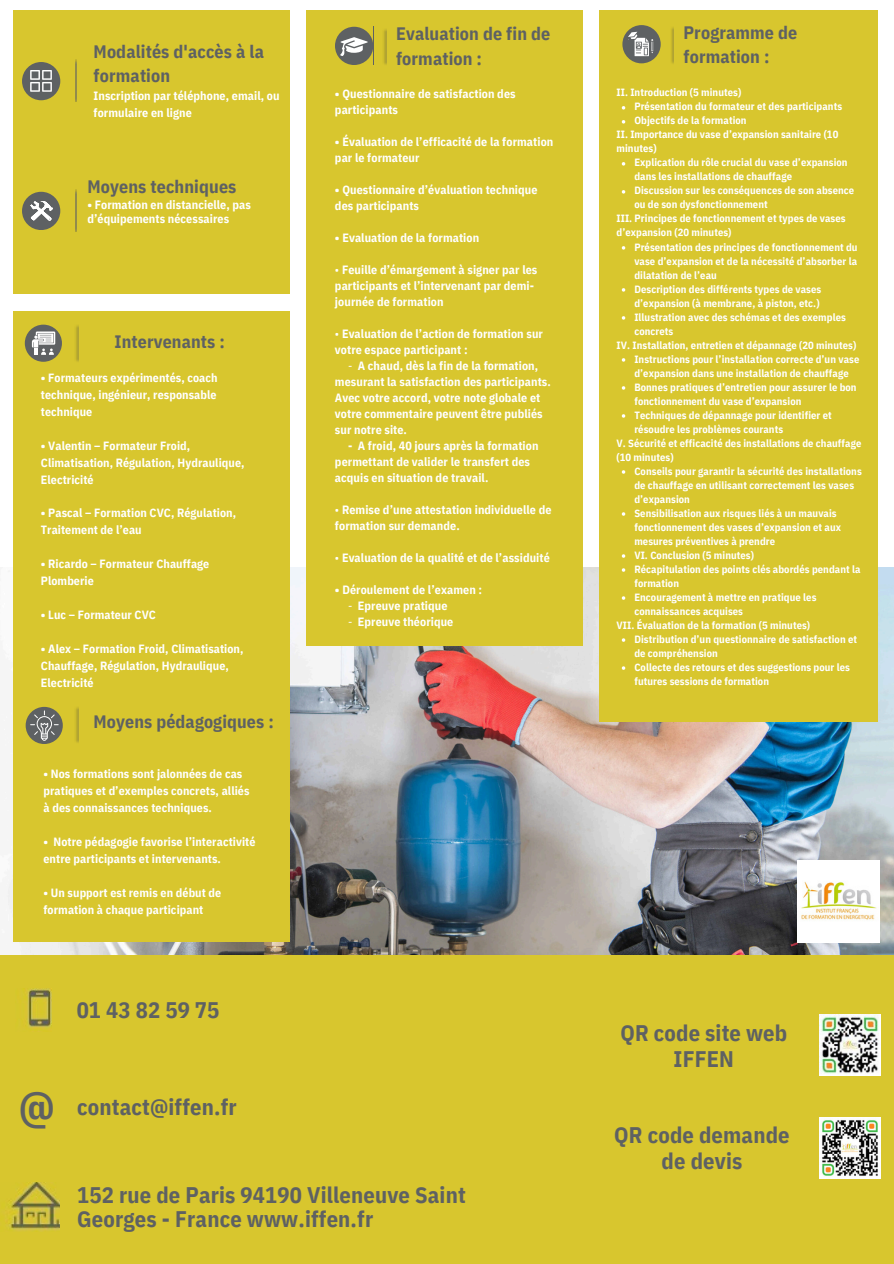
<style>
.page{position:relative;width:894px;height:1264px;background:#fff}
.page>*{position:absolute;margin:0;border:0;box-sizing:border-box;transform-origin:0 0}
.t1{font:700 44.25px "IBM Plex Sans Cond";color:#5e6163}
.t2{font:700 22.5px/25.8px "IBM Plex Sans Cond";letter-spacing:.005em;color:#5e6163;text-align:center}
.t3{font:700 18px/24.8px "IBM Plex Sans Cond";letter-spacing:.005em;color:#5e6163}
.t4{font:700 17.85px "IBM Plex Sans Cond";letter-spacing:.005em;color:#5e6163}
.t5{font:700 12px/17px "IBM Plex Sans Cond";letter-spacing:.005em;color:#fff}
.t6{font:700 10.5px/14px "IBM Plex Sans Cond";letter-spacing:.005em;color:#fff}
.s1{font-weight:400}
</style>
<div class="page">
<img style="left:6px;top:567px;width:887px;height:388px">
<div style="left:599px;top:10px;width:278px;height:712px;background:#d8c62e"></div>
<div style="left:306px;top:10px;width:276px;height:635px;background:#d8c62e"></div>
<div style="left:13px;top:10px;width:277px;height:284px;background:#d8c62e"></div>
<img style="left:75px;top:60px;width:2px;height:41px">
<div style="left:0;top:955px;width:893px;height:308px;background:#d8c62e"></div>
<img style="left:819px;top:1014px;width:60px;height:61px">
<div style="left:13px;top:312px;width:277px;height:630px;background:#d8c62e"></div>
<img style="left:76px;top:325px;width:2px;height:37px">
<img style="left:23px;top:988px;width:28px;height:40px">
<img style="left:7px;top:1182px;width:52px;height:49px">
<svg style="left:25px;top:324px;width:37px;height:38px"></svg>
<img style="left:797px;top:860px;width:82px;height:82px">
<svg style="left:22px;top:62px;width:38px;height:38px"></svg>
<img style="left:75px;top:190px;width:2px;height:41px">
<svg style="left:22px;top:192px;width:38px;height:38px"></svg>
<svg style="left:30px;top:201px;width:23px;height:20px"></svg>
<svg style="left:30px;top:70px;width:22px;height:21px"></svg>
<svg style="left:32px;top:331px;width:23px;height:24px"></svg>
<img style="left:76px;top:707px;width:2px;height:36px">
<svg style="left:26px;top:707px;width:37px;height:37px"></svg>
<svg style="left:30px;top:710px;width:28px;height:30px"></svg>
<img style="left:384px;top:29px;width:2px;height:36px">
<svg style="left:335px;top:27px;width:38px;height:38px"></svg>
<img style="left:671px;top:28px;width:2px;height:35px">
<svg style="left:622px;top:25px;width:38px;height:38px"></svg>
<svg style="left:627px;top:32px;width:26px;height:24px"></svg>
<svg style="left:340px;top:37px;width:27px;height:19px"></svg>
<img style="left:819px;top:1117px;width:61px;height:61px">
<svg style="left:621px;top:106px;width:4px;height:4px"></svg>
<svg style="left:621px;top:120px;width:4px;height:4px"></svg>
<svg style="left:621px;top:162px;width:4px;height:4px"></svg>
<svg style="left:621px;top:190px;width:4px;height:4px"></svg>
<svg style="left:621px;top:246px;width:4px;height:4px"></svg>
<svg style="left:621px;top:288px;width:4px;height:4px"></svg>
<svg style="left:621px;top:316px;width:4px;height:4px"></svg>
<svg style="left:621px;top:358px;width:4px;height:4px"></svg>
<svg style="left:621px;top:386px;width:4px;height:4px"></svg>
<svg style="left:621px;top:414px;width:4px;height:4px"></svg>
<svg style="left:621px;top:470px;width:4px;height:4px"></svg>
<svg style="left:621px;top:512px;width:4px;height:4px"></svg>
<svg style="left:621px;top:554px;width:4px;height:4px"></svg>
<svg style="left:621px;top:568px;width:4px;height:4px"></svg>
<svg style="left:621px;top:596px;width:4px;height:4px"></svg>
<svg style="left:621px;top:638px;width:4px;height:4px"></svg>
<svg style="left:621px;top:666px;width:4px;height:4px"></svg>
<h3 class="t3" style="left:94px;top:39px;width:172px;line-height:24px">Modalités d'accès à la formation</h3>
<h3 class="t5" style="left:94px;top:87px;width:187px">Inscription par téléphone, email, ou formulaire en ligne</h3>
<h4 class="t3" style="left:87px;top:173px;width:150px">Moyens techniques</h4>
<h4 class="t5" style="left:87px;top:197px;width:165px;line-height:14px">• Formation en distancielle, pas d’équipements nécessaires</h4>
<h4 class="t4" style="left:114px;top:329px;width:112px">Intervenants :</h4>
<p class="t5" style="left:41px;top:369px;width:178px;text-align:justify">• Formateurs expérimentés, coach technique, ingénieur, responsable technique</p>
<p class="t5" style="left:41px;top:437px;width:205px">• Valentin – Formateur Froid,<br>Climatisation, Régulation, Hydraulique,<br>Electricité</p>
<h2 class="t5" style="left:41px;top:504px;width:197px">• Pascal – Formation CVC, Régulation,<br>Traitement de l’eau</h2>
<h3 class="t5" style="left:41px;top:555px;width:170px">• Ricardo – Formateur Chauffage<br>Plomberie</h3>
<h3 class="t5" style="left:41px;top:606px;width:117px">• Luc – Formateur CVC</h3>
<h3 class="t5" style="left:41px;top:640px;width:204px">• Alex – Formation Froid, Climatisation,<br>Chauffage, Régulation, Hydraulique,<br>Electricité</h3>
<p class="t4" style="left:94px;top:709px;width:182px">Moyens pédagogiques :</p>
<p class="t5" style="left:43px;top:765px;width:207px">• Nos formations sont jalonnées de cas pratiques et d’exemples concrets, alliés à des connaissances techniques.</p>
<h5 class="t5" style="left:43px;top:833px;width:213px">• Notre pédagogie favorise l’interactivité entre participants et intervenants.</h5>
<p class="t5" style="left:43px;top:883px;width:179px">• Un support est remis en début de formation à chaque participant</p>
<p class="t2" style="left:77px;top:997px;width:144px">01 43 82 59 75</p>
<p class="t1" style="left:19px;top:1077px;width:38px">@</p>
<h4 class="t2" style="left:77px;top:1093px;width:161px">contact@iffen.fr</h4>
<p class="t3" style="left:396px;top:21px;width:156px">Evaluation de fin de formation :</p>
<p class="t5" style="left:335px;top:85px;width:182px;line-height:16px">• Questionnaire de satisfaction des participants</p>
<h2 class="t5" style="left:335px;top:133px;width:220px;line-height:16px">• Évaluation de l’efficacité de la formation par le formateur</h2>
<h5 class="t5" style="left:335px;top:181px;width:204px;line-height:16px">• Questionnaire d’évaluation technique des participants</h5>
<p class="t5" style="left:335px;top:229px;width:146px">• Evaluation de la formation</p>
<p class="t5" style="left:335px;top:261px;width:204px;line-height:16px"><span class="s1">•</span> Feuille d’émargement à signer par les participants et l’intervenant par demi&shy;journée de formation</p>
<h5 class="t5" style="left:335px;top:325px;width:209px;line-height:16px"><span class="s1">•</span> Evaluation de l’action de formation sur votre espace participant :</h5>
<h5 class="t5" style="left:335px;top:357px;width:217px;line-height:16px;text-indent:13px"><span class="s1">-</span> A chaud, dès la fin de la formation, mesurant la satisfaction des participants.<br>Avec votre accord, votre note globale et votre commentaire peuvent être publiés sur notre site.</h5>
<h5 class="t5" style="left:335px;top:437px;width:205px;line-height:16px;text-indent:13px">- A froid, 40 jours après la formation permettant de valider le transfert des acquis en situation de travail.</h5>
<p class="t5" style="left:335px;top:501px;width:218px;line-height:16px"><span class="s1">•</span> Remise d’une attestation individuelle de formation sur demande.</p>
<p class="t5" style="left:335px;top:549px;width:216px"><span class="s1">•</span> Evaluation de la qualité et de l’assiduité</p>
<h5 class="t5" style="left:335px;top:581px;width:149px">• Déroulement de l’examen :</h5>
<h5 class="t5" style="left:348px;top:597px;width:101px"><span class="s1">-</span> Epreuve pratique</h5>
<h5 class="t5" style="left:348px;top:613px;width:107px"><span class="s1">-</span> Epreuve théorique</h5>
<h4 class="t2" style="left:77px;top:1181px;width:390px;line-height:24.8px;text-align:left">152 rue de Paris 94190 Villeneuve Saint<br>Georges - France www.iffen.fr</h4>
<h3 class="t3" style="left:683px;top:20px;width:115px">Programme de formation :</h3>
<h5 class="t6" style="left:616px;top:85px;width:126px">II. Introduction (5 minutes)</h5>
<p class="t6" style="left:634px;top:99px;width:209px">Présentation du formateur et des participants</p>
<p class="t6" style="left:634px;top:113px;width:114px">Objectifs de la formation</p>
<p class="t6" style="left:616px;top:127px;width:223px">II. Importance du vase d’expansion sanitaire (10 minutes)</p>
<p class="t6" style="left:634px;top:155px;width:215px">Explication du rôle crucial du vase d’expansion dans les installations de chauffage</p>
<p class="t6" style="left:634px;top:183px;width:221px">Discussion sur les conséquences de son absence ou de son dysfonctionnement</p>
<h5 class="t6" style="left:616px;top:211px;width:230px">III. Principes de fonctionnement et types de vases d’expansion (20 minutes)</h5>
<p class="t6" style="left:634px;top:239px;width:225px;text-align:justify">Présentation des principes de fonctionnement du vase d’expansion et de la nécessité d’absorber la dilatation de l’eau</p>
<p class="t6" style="left:634px;top:281px;width:188px">Description des différents types de vases d’expansion (à membrane, à piston, etc.)</p>
<p class="t6" style="left:634px;top:309px;width:213px">Illustration avec des schémas et des exemples concrets</p>
<p class="t6" style="left:616px;top:337px;width:241px">IV. Installation, entretien et dépannage (20 minutes)</p>
<p class="t6" style="left:634px;top:351px;width:226px">Instructions pour l’installation correcte d’un vase d’expansion dans une installation de chauffage</p>
<h2 class="t6" style="left:634px;top:379px;width:224px">Bonnes pratiques d’entretien pour assurer le bon fonctionnement du vase d’expansion</h2>
<h3 class="t6" style="left:634px;top:407px;width:199px">Techniques de dépannage pour identifier et résoudre les problèmes courants</h3>
<h3 class="t6" style="left:616px;top:435px;width:246px">V. Sécurité et efficacité des installations de chauffage (10 minutes)</h3>
<h3 class="t6" style="left:634px;top:463px;width:229px">Conseils pour garantir la sécurité des installations de chauffage en utilisant correctement les vases d’expansion</h3>
<h3 class="t6" style="left:634px;top:505px;width:208px">Sensibilisation aux risques liés à un mauvais fonctionnement des vases d’expansion et aux mesures préventives à prendre</h3>
<h3 class="t6" style="left:634px;top:547px;width:121px">VI. Conclusion (5 minutes)</h3>
<h3 class="t6" style="left:634px;top:561px;width:227px">Récapitulation des points clés abordés pendant la formation</h3>
<p class="t6" style="left:634px;top:589px;width:183px">Encouragement à mettre en pratique les connaissances acquises</p>
<p class="t6" style="left:616px;top:617px;width:195px">VII. Évaluation de la formation (5 minutes)</p>
<p class="t6" style="left:634px;top:631px;width:224px">Distribution d’un questionnaire de satisfaction et de compréhension</p>
<h2 class="t6" style="left:634px;top:659px;width:217px">Collecte des retours et des suggestions pour les futures sessions de formation</h2>
<h4 class="t2" style="left:620px;top:1019px;width:168px">QR code site web<br>IFFEN</h4>
<p class="t2" style="left:614px;top:1121px;width:177px">QR code demande de devis</p>
</div>
